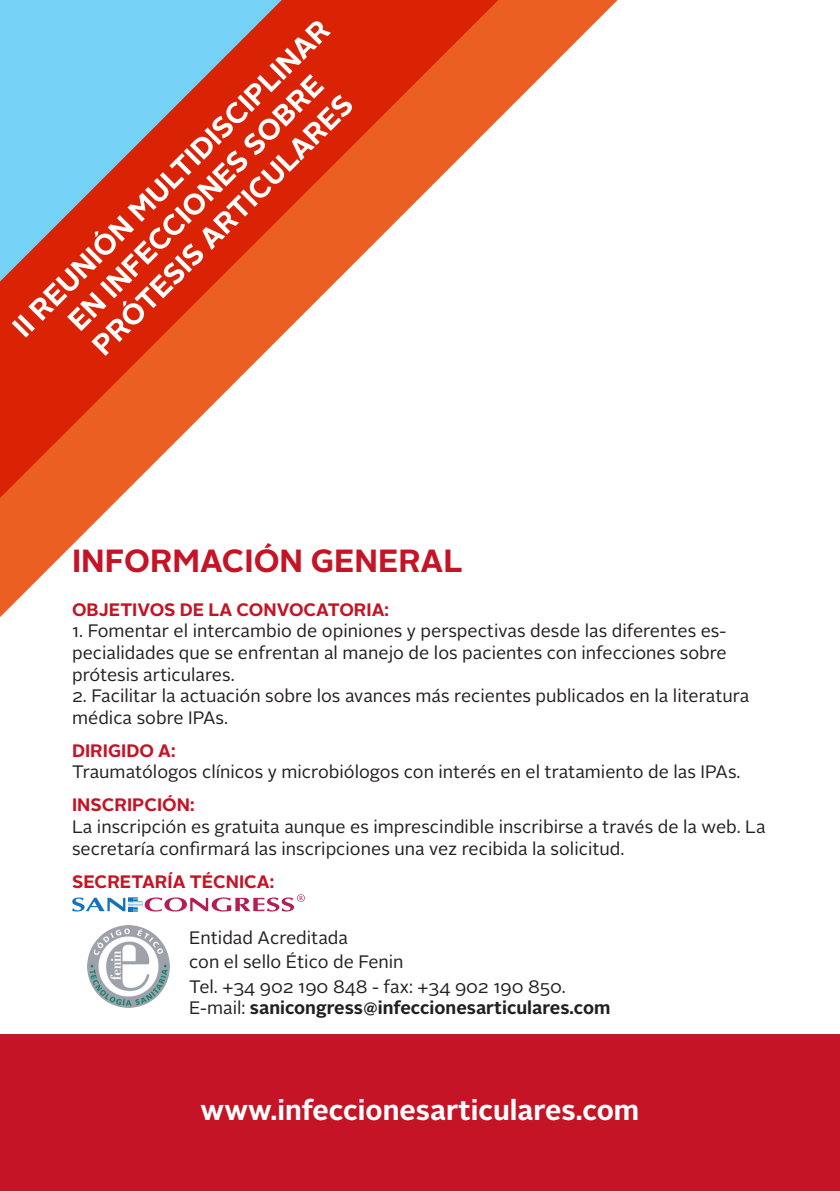
<style>
.page{position:relative;width:840px;height:1191px;background:#fff}
.page>*{position:absolute;margin:0;border:0;box-sizing:border-box;transform-origin:0 0}
.t1{font:700 32px "Alright Sans";color:#c41425}
.t2{font:700 28px "Alright Sans";color:#fff}
.t3{font:18px/21.6px "Alright Sans";color:#231f20}
.t4{font:700 18px "Alright Sans";color:#c41425}
.t5{font:700 18px "Alright Sans";color:#231f20}
.s1{font-weight:400}
</style>
<div class="page">
<svg style="left:0;top:0;width:618px;height:617px"></svg>
<svg style="left:0;top:0;width:515px;height:515px"></svg>
<div style="left:0;top:1035px;width:839px;height:156px;background:#c41425"></div>
<div style="left:0;top:0;width:281px;height:281px;background:#75d1f6"></div>
<svg style="left:72px;top:894px;width:232px;height:17px"></svg>
<img style="left:87px;top:925px;width:82px;height:82px">
<svg style="left:12px;top:20px;width:340px;height:336px;background:#c5796c"></svg>
<p class="t1" style="left:72px;top:538px;width:392px">INFORMACIÓN GENERAL</p>
<p class="t4" style="left:72px;top:597px;width:318px">OBJETIVOS DE LA CONVOCATORIA:</p>
<p class="t3" style="left:72px;top:620px;width:656px;text-align:justify">1. Fomentar el intercambio de opiniones y perspectivas desde las diferentes es&shy;pecialidades que se enfrentan al manejo de los pacientes con infecciones sobre prótesis articulares.</p>
<p class="t3" style="left:72px;top:685px;width:678px">2. Facilitar la actuación sobre los avances más recientes publicados en la literatura médica sobre IPAs.</p>
<p class="t4" style="left:72px;top:738px;width:105px">DIRIGIDO A:</p>
<p class="t3" style="left:72px;top:761px;width:669px">Traumatólogos clínicos y microbiólogos con interés en el tratamiento de las IPAs.</p>
<p class="t4" style="left:72px;top:792px;width:124px">INSCRIPCIÓN:</p>
<p class="t3" style="left:72px;top:816px;width:694px">La inscripción es gratuita aunque es imprescindible inscribirse a través de la web. La secretaría confirmará las inscripciones una vez recibida la solicitud.</p>
<p class="t4" style="left:72px;top:868px;width:203px">SECRETARÍA TÉCNICA:</p>
<p class="t3" style="left:189px;top:927px;width:160px">Entidad Acreditada</p>
<p class="t3" style="left:189px;top:951px;width:216px">con el sello Ético de Fenin</p>
<p class="t3" style="left:189px;top:975px;width:378px">Tel. +34 902 190 848 - fax: +34 902 190 850.</p>
<p class="t5" style="left:189px;top:995px;width:422px"><span class="s1">E-mail:</span> sanicongress@infeccionesarticulares.com</p>
<p class="t2" style="left:200px;top:1090px;width:440px">www.infeccionesarticulares.com</p>
</div>
